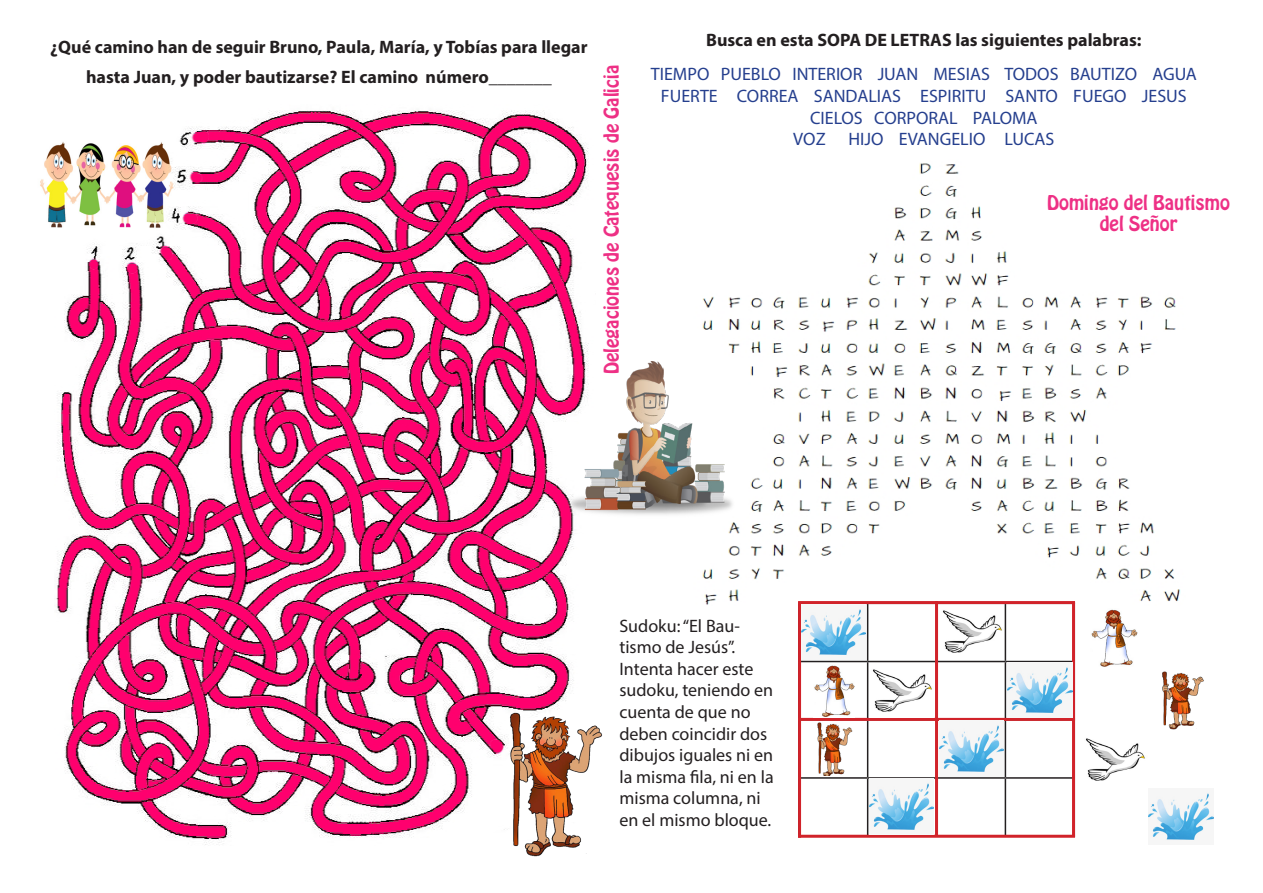
<style>
.page{position:relative;width:1263px;height:893px;background:#fff}
.page>*{position:absolute;margin:0;border:0;box-sizing:border-box;transform-origin:0 0}
.t1{font:18px/21.6px "Myriad Pro";color:#231f20}
.t2{font:700 18px/30px "Myriad Pro";color:#231f20;text-align:center}
.t3{font:18px "Myriad Pro";color:#253f8e}
.t4{font:18px/21.6px "Hobo Std";color:#ee3085;text-align:center}
</style>
<div class="page">
<img style="left:702px;top:163px;width:479px;height:443px">
<img style="left:56px;top:110px;width:533px;height:735px">
<img style="left:40px;top:132px;width:137px;height:100px">
<img style="left:502px;top:709px;width:100px;height:148px">
<hr style="left:867px;top:604px;width:1px;height:57px;background:#231f20">
<hr style="left:1005px;top:604px;width:1px;height:57px;background:#231f20">
<hr style="left:798px;top:661px;width:70px;height:1px;background:#231f20">
<hr style="left:868px;top:661px;width:68px;height:1px;background:#231f20">
<hr style="left:867px;top:662px;width:1px;height:57px;background:#231f20">
<hr style="left:936px;top:661px;width:69px;height:1px;background:#231f20">
<hr style="left:1005px;top:661px;width:70px;height:1px;background:#231f20">
<hr style="left:1005px;top:662px;width:1px;height:57px;background:#231f20">
<hr style="left:867px;top:720px;width:1px;height:57px;background:#231f20">
<hr style="left:1005px;top:720px;width:1px;height:57px;background:#231f20">
<hr style="left:798px;top:777px;width:70px;height:2px;background:#231f20">
<hr style="left:868px;top:777px;width:68px;height:2px;background:#231f20">
<hr style="left:867px;top:779px;width:1px;height:56px;background:#231f20">
<hr style="left:936px;top:777px;width:69px;height:2px;background:#231f20">
<hr style="left:1005px;top:777px;width:70px;height:2px;background:#231f20">
<hr style="left:1005px;top:779px;width:1px;height:56px;background:#231f20">
<hr style="left:798px;top:601px;width:277px;height:3px;background:#d1232a">
<hr style="left:798px;top:835px;width:277px;height:3px;background:#d1232a">
<hr style="left:798px;top:718px;width:277px;height:3px;background:#d1232a">
<hr style="left:798px;top:603px;width:3px;height:235px;background:#d1232a">
<hr style="left:935px;top:601px;width:3px;height:235px;background:#d1232a">
<hr style="left:1072px;top:602px;width:3px;height:235px;background:#d1232a">
<img style="left:1091px;top:609px;width:47px;height:58px">
<img style="left:1162px;top:671px;width:42px;height:59px">
<img style="left:873px;top:669px;width:59px;height:43px">
<img style="left:801px;top:604px;width:65px;height:52px">
<img style="left:1007px;top:666px;width:65px;height:48px">
<img style="left:939px;top:723px;width:65px;height:50px">
<img style="left:869px;top:781px;width:65px;height:50px">
<img style="left:939px;top:605px;width:65px;height:48px">
<img style="left:1086px;top:738px;width:59px;height:43px">
<img style="left:1149px;top:792px;width:64px;height:49px">
<img style="left:814px;top:665px;width:41px;height:52px">
<img style="left:817px;top:722px;width:36px;height:54px">
<img style="left:563px;top:361px;width:177px;height:162px">
<p class="t2" style="left:50px;top:32px;width:539px">¿Qué camino han de seguir Bruno, Paula, María, y Tobías para llegar hasta Juan, y poder bautizarse? El camino número_______</p>
<p class="t4" style="left:601px;top:374px;width:311px;rotate:-90deg">Delegaciones de Catequesis de Galicia</p>
<p class="t2" style="left:706px;top:24px;width:437px">Busca en esta SOPA DE LETRAS las siguientes palabras:</p>
<p class="t3" style="left:651px;top:63px;width:547px">TIEMPO PUEBLO INTERIOR JUAN MESIAS TODOS BAUTIZO AGUA</p>
<p class="t3" style="left:661px;top:85px;width:527px">FUERTE CORREA SANDALIAS ESPIRITU SANTO FUEGO JESUS</p>
<p class="t3" style="left:810px;top:107px;width:229px">CIELOS CORPORAL PALOMA</p>
<p class="t3" style="left:793px;top:128px;width:34px">VOZ</p>
<p class="t3" style="left:848px;top:128px;width:207px">HIJO EVANGELIO LUCAS</p>
<p class="t4" style="left:1047px;top:192px;width:184px">Domingo del Bautismo del Señor</p>
<p class="t1" style="left:619px;top:614px;width:156px">Sudoku: “El Bau&shy;tismo de Jesús”.<br>Intenta hacer este sudoku, teniendo en cuenta de que no deben coincidir dos dibujos iguales ni en la misma fila, ni en la misma columna, ni en el mismo bloque.</p>
</div>
